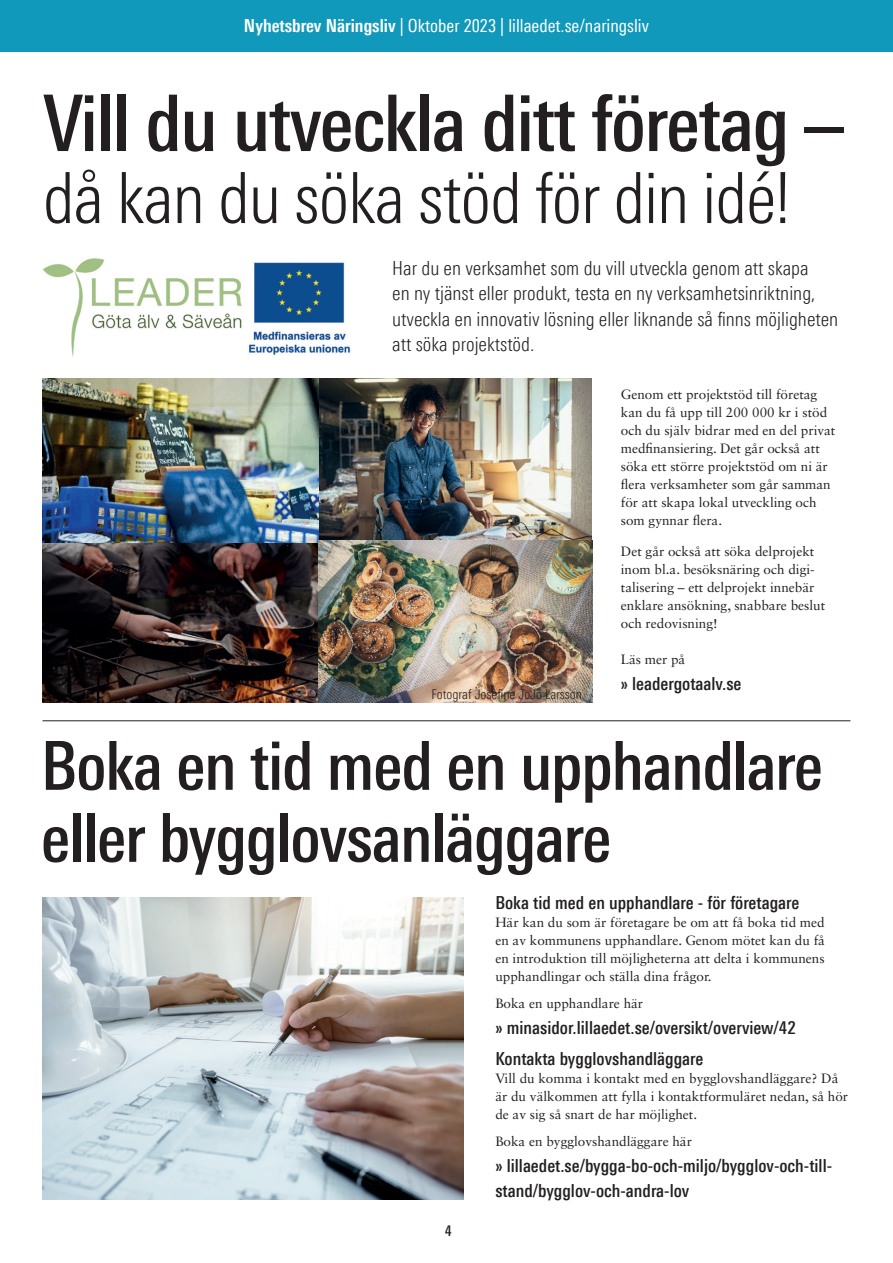
<style>
.page{position:relative;width:893px;height:1263px;background:#fff}
.page>*{position:absolute;margin:0;border:0;box-sizing:border-box;transform-origin:0 0}
.t1{font:500 78px "Linotype Univers 520 Cn";letter-spacing:-.02em;color:#231f20}
.t2{font:300 70.5px "Linotype Univers 320 Cn";letter-spacing:-.02em;color:#231f20}
.t3{font:500 67.5px/72px "Linotype Univers 520 Cn";letter-spacing:-.02em;color:#231f20}
.t4{font:300 19.5px/25.5px "Linotype Univers 320 Cn";color:#231f20}
.t5{font:500 18px/31.5px "Linotype Univers 520 Cn";color:#231f20}
.t6{font:18px "Linotype Univers 420 Cn";color:#fff}
.t7{font:500 15px "Linotype Univers 520 Cn";color:#231f20}
.t8{font:13.5px/18px "Sabon LT Std";color:#231f20}
.t9{font:300 13.5px "Linotype Univers 320 Cn";color:#231f20}
.s1{font-family:"Linotype Univers 620 Cn";font-weight:700}
</style>
<div class="page">
<div style="left:0;top:0;width:893px;height:51px;background:#1099ba"></div>
<img style="left:43px;top:258px;width:308px;height:99px">
<img style="left:43px;top:541px;width:549px;height:162px">
<img style="left:319px;top:378px;width:273px;height:163px">
<img style="left:42px;top:378px;width:277px;height:164px">
<img style="left:43px;top:897px;width:420px;height:302px">
<hr style="left:43px;top:720px;width:807px;height:1px;background:#231f20">
<h3 class="t6" style="left:244px;top:15px;width:407px"><span class="s1">Nyhetsbrev Näringsliv</span> | Oktober 2023 | lillaedet.se/naringsliv</h3>
<h1 class="t1" style="left:43px;top:77px;width:802px">Vill du utveckla ditt företag –</h1>
<h2 class="t2" style="left:43px;top:158px;width:749px">då kan du söka stöd för din idé!</h2>
<h3 class="t4" style="left:392px;top:255px;width:448px">Har du en verksamhet som du vill utveckla genom att skapa<br>en ny tjänst eller produkt, testa en ny verksamhetsinriktning, utveckla en innovativ lösning eller liknande så finns möjligheten att söka projektstöd.</h3>
<p class="t8" style="left:621px;top:386px;width:216px">Genom ett projektstöd till företag kan du få upp till 200 000 kr i stöd och du själv bidrar med en del privat medfinansiering. Det går också att söka ett större projektstöd om ni är flera verksamheter som går samman för att skapa lokal utveckling och som gynnar flera.</p>
<p class="t8" style="left:621px;top:542px;width:206px">Det går också att söka delprojekt inom bl.a. besöksnäring och digi&shy;talisering – ett delprojekt innebär enklare ansökning, snabbare beslut och redovisning!</p>
<p class="t8" style="left:621px;top:650px;width:66px">Läs mer på</p>
<h3 class="t5" style="left:621px;top:667px;width:122px">» leadergotaalv.se</h3>
<p class="t9" style="left:432px;top:686px;width:152px">Fotograf Josefine JoJo Larsson</p>
<h3 class="t3" style="left:41px;top:729px;width:784px">Boka en tid med en upphandlare eller bygglovsanläggare</h3>
<h3 class="t5" style="left:495px;top:887px;width:305px">Boka tid med en upphandlare - för företagare</h3>
<p class="t8" style="left:495px;top:913px;width:331px;text-align:justify">Här kan du som är företagare be om att få boka tid med en av kommunens upphandlare. Genom mötet kan du få en introduktion till möjligheterna att delta i kommunens upphandlingar och ställa dina frågor.</p>
<p class="t8" style="left:495px;top:994px;width:149px">Boka en upphandlare här</p>
<h3 class="t5" style="left:495px;top:1011px;width:302px">» minasidor.lillaedet.se/oversikt/overview/42<br>Kontakta bygglovshandläggare</h3>
<p class="t8" style="left:495px;top:1069px;width:354px">Vill du komma i kontakt med en bygglovshandläggare? Då är du välkommen att fylla i kontaktformuläret nedan, så hör de av sig så snart de har möjlighet.</p>
<p class="t8" style="left:495px;top:1132px;width:198px">Boka en bygglovshandläggare här</p>
<h3 class="t5" style="left:495px;top:1152px;width:338px;line-height:25.5px">» lillaedet.se/bygga-bo-och-miljo/bygglov-och-till&shy;stand/bygglov-och-andra-lov</h3>
<p class="t7" style="left:445px;top:1221px;width:9px">4</p>
</div>
